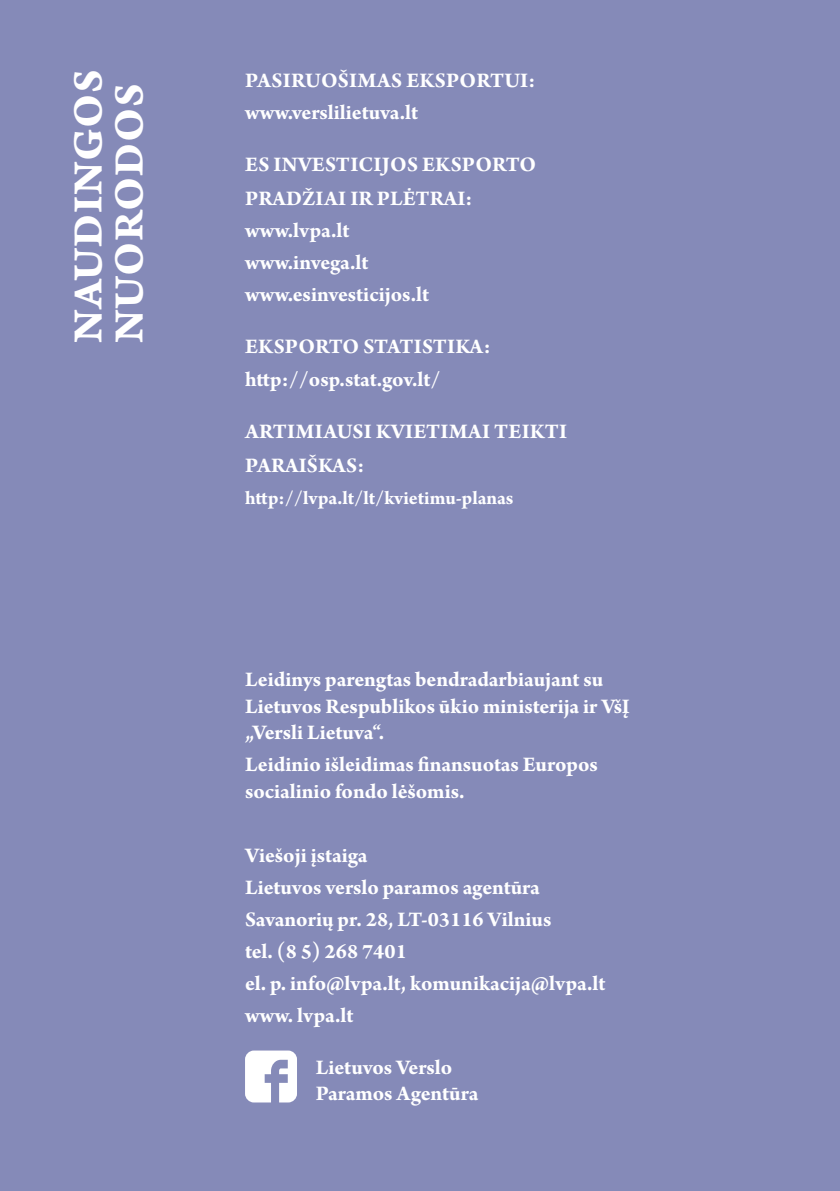
<style>
.page{position:relative;width:840px;height:1191px;background:#fff}
.page>*{position:absolute;margin:0;border:0;box-sizing:border-box;transform-origin:0 0}
.t1{font:44px/40.8px "Arno Pro Bold Caption";letter-spacing:.015em;color:#fff}
.t2{font:700 22px/32px "Arno Pro";color:#fff}
.t3{font:700 20px "Arno Pro";color:#fff}
</style>
<div class="page">
<div style="left:0;top:0;width:839px;height:1191px;background:#858ab8"></div>
<svg style="left:245px;top:1050px;width:52px;height:52px"></svg>
<h1 class="t1" style="left:70px;top:343px;width:275px;rotate:-90deg">NAUDINGOS<br>NUORODOS</h1>
<p class="t2" style="left:245px;top:65px;width:291px">PASIRUOŠIMAS EKSPORTUI: www.verslilietuva.lt</p>
<p class="t2" style="left:245px;top:148px;width:292px;line-height:34.4px">ES INVESTICIJOS EKSPORTO<br>PRADŽIAI IR PLĖTRAI:</p>
<p class="t2" style="left:245px;top:216px;width:185px">www.lvpa.lt www.invega.lt www.esinvesticijos.lt</p>
<p class="t2" style="left:245px;top:332px;width:247px">EKSPORTO STATISTIKA: http://osp.stat.gov.lt/</p>
<p class="t2" style="left:245px;top:415px;width:323px;line-height:34.4px">ARTIMIAUSI KVIETIMAI TEIKTI<br>PARAIŠKAS:</p>
<p class="t3" style="left:245px;top:486px;width:270px">http://lvpa.lt/lt/kvietimu-planas</p>
<p class="t2" style="left:245px;top:667px;width:386px;line-height:26.4px">Leidinys parengtas bendradarbiaujant su<br>Lietuvos Respublikos ūkio ministerija ir VšĮ „Versli Lietuva“.</p>
<p class="t2" style="left:245px;top:752px;width:354px;line-height:26.4px">Leidinio išleidimas finansuotas Europos socialinio fondo lėšomis.</p>
<p class="t2" style="left:245px;top:840px;width:362px">Viešoji įstaiga<br>Lietuvos verslo paramos agentūra<br>Savanorių pr. 28, LT-03116 Vilnius<br>tel. (8 5) 268 7401<br>el. p. info@lvpa.lt, komunikacija@lvpa.lt www. lvpa.lt</p>
<p class="t2" style="left:315px;top:1055px;width:164px;line-height:26.4px">Lietuvos Verslo<br>Paramos Agentūra</p>
</div>
